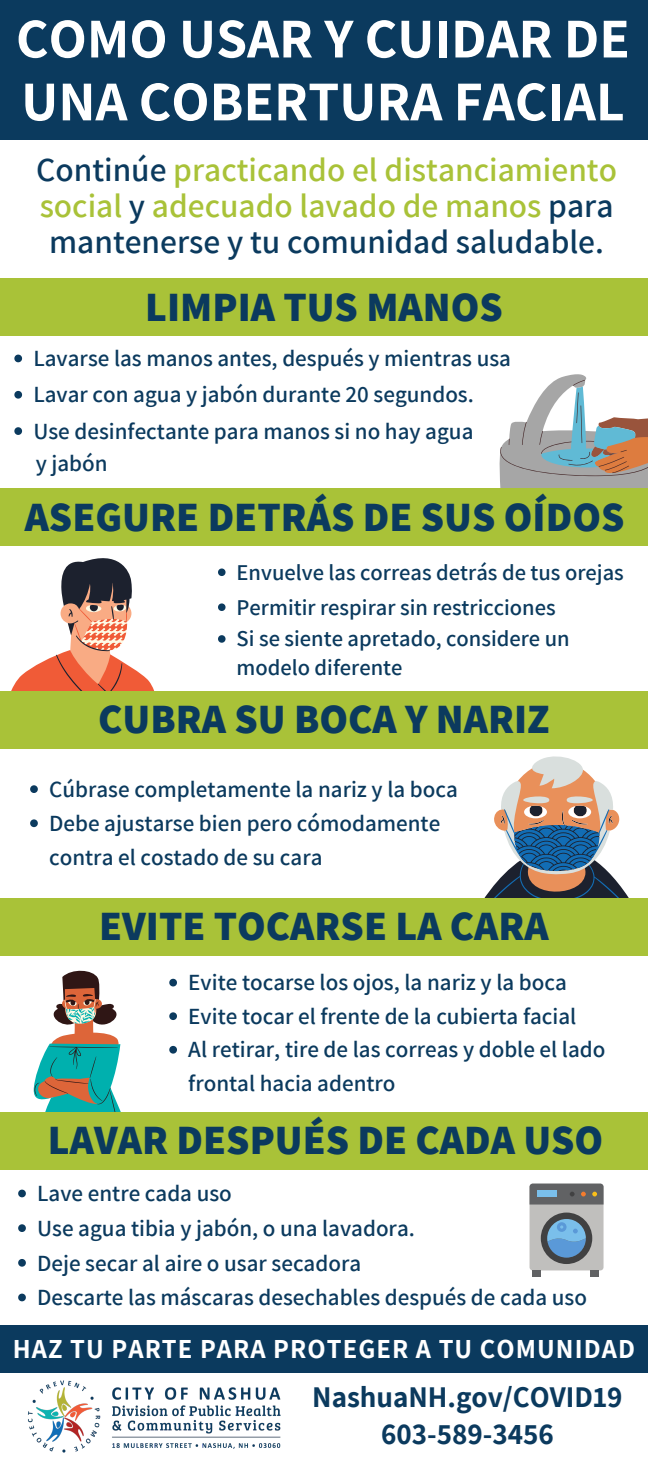
<style>
.page{position:relative;width:648px;height:1458px;background:#fff}
.page>*{position:absolute;margin:0;border:0;box-sizing:border-box;transform-origin:0 0}
.t1{font:700 56.25px/63px "Assistant";color:#fff}
.t2{font:800 41.4px "Assistant";color:#0b3a5e}
.t3{font:600 33.52px/36px "Assistant";color:#a9c238;text-align:justify}
.t4{font:700 29.25px/36.2px "Assistant";color:#0b3a5e;text-align:center}
.t5{font:700 26.78px "Assistant";letter-spacing:.04em;color:#fff}
.t6{font:600 23.18px/33.5px "Assistant";color:#0b3a5e}
.t7{font:600 22.5px/34.9px "Assistant";color:#0b3a5e}
.s1{color:#0b3a5e}
</style>
<div class="page">
<img style="left:27px;top:1380px;width:254px;height:73px">
<svg style="left:484px;top:756px;width:145px;height:142px"></svg>
<svg style="left:500px;top:278px;width:148px;height:210px"></svg>
<div style="left:0;top:488px;width:648px;height:58px;background:#a9c238"></div>
<svg style="left:11px;top:558px;width:144px;height:133px"></svg>
<div style="left:0;top:691px;width:648px;height:57px;background:#a9c238"></div>
<div style="left:0;top:279px;width:648px;height:57px;background:#a9c238"></div>
<svg style="left:33px;top:970px;width:88px;height:142px"></svg>
<div style="left:0;top:1112px;width:648px;height:58px;background:#a9c238"></div>
<div style="left:0;top:898px;width:648px;height:58px;background:#a9c238"></div>
<div style="left:0;top:0;width:648px;height:140px;background:#0b3a5e"></div>
<svg style="left:169px;top:979px;width:8px;height:7px"></svg>
<svg style="left:169px;top:1012px;width:8px;height:8px"></svg>
<svg style="left:169px;top:1046px;width:8px;height:8px"></svg>
<svg style="left:218px;top:569px;width:8px;height:7px"></svg>
<svg style="left:218px;top:603px;width:8px;height:8px"></svg>
<svg style="left:218px;top:635px;width:8px;height:8px"></svg>
<svg style="left:18px;top:1190px;width:8px;height:7px"></svg>
<svg style="left:18px;top:1224px;width:8px;height:8px"></svg>
<svg style="left:18px;top:1259px;width:8px;height:8px"></svg>
<svg style="left:18px;top:1294px;width:8px;height:7px"></svg>
<div style="left:530px;top:1184px;width:74px;height:86px;background:#c0bfbd;border-radius:3px"></div>
<div style="left:541px;top:1213px;width:51px;height:51px;background:#414142;border-radius:50%"></div>
<div style="left:533px;top:1270px;width:8px;height:7px;background:#616264"></div>
<div style="left:591px;top:1270px;width:8px;height:7px;background:#616264"></div>
<svg style="left:530px;top:1184px;width:74px;height:21px"></svg>
<svg style="left:547px;top:1219px;width:39px;height:39px"></svg>
<div style="left:538px;top:1190px;width:19px;height:6px;background:#7abfeb"></div>
<div style="left:0;top:1325px;width:648px;height:48px;background:#0b3a5e"></div>
<svg style="left:14px;top:355px;width:8px;height:7px"></svg>
<svg style="left:14px;top:391px;width:8px;height:8px"></svg>
<svg style="left:14px;top:427px;width:8px;height:8px"></svg>
<svg style="left:30px;top:785px;width:8px;height:8px"></svg>
<svg style="left:30px;top:819px;width:8px;height:8px"></svg>
<h1 class="t1" style="left:16px;top:5px;width:615px">COMO USAR Y CUIDAR DE<br>UNA COBERTURA FACIAL</h1>
<h3 class="t3" style="left:36px;top:151px;width:582px"><span class="s1">Continúe</span> practicando el distanciamiento social <span class="s1">y</span> adecuado lavado de manos <span class="s1">para mantenerse y tu comunidad saludable.</span></h3>
<h2 class="t2" style="left:145px;top:279px;width:359px">LIMPIA TUS MANOS</h2>
<p class="t6" style="left:33px;top:340px;width:479px;line-height:36.2px">Lavarse las manos antes, después y mientras usa<br>Lavar con agua y jabón durante 20 segundos.<br>Use desinfectante para manos si no hay agua</p>
<p class="t6" style="left:36px;top:446px;width:73px">y jabón</p>
<h2 class="t2" style="left:25px;top:489px;width:601px">ASEGURE DETRÁS DE SUS OÍDOS</h2>
<p class="t7" style="left:237px;top:554px;width:389px">Envuelve las correas detrás de tus orejas<br>Permitir respirar sin restricciones</p>
<p class="t7" style="left:237px;top:624px;width:335px;line-height:28.6px">Si se siente apretado, considere un modelo diferente</p>
<h2 class="t2" style="left:98px;top:691px;width:453px">CUBRA SU BOCA Y NARIZ</h2>
<p class="t6" style="left:49px;top:771px;width:410px;line-height:34.2px">Cúbrase completamente la nariz y la boca<br>Debe ajustarse bien pero cómodamente contra el costado de su cara</p>
<h2 class="t2" style="left:99px;top:898px;width:451px">EVITE TOCARSE LA CARA</h2>
<p class="t6" style="left:188px;top:965px;width:419px">Evite tocarse los ojos, la nariz y la boca Evite tocar el frente de la cubierta facial<br>Al retirar, tire de las correas y doble el lado frontal hacia adentro</p>
<h2 class="t2" style="left:48px;top:1112px;width:557px">LAVAR DESPUÉS DE CADA USO</h2>
<p class="t6" style="left:37px;top:1175px;width:551px;line-height:34.6px">Lave entre cada uso<br>Use agua tibia y jabón, o una lavadora.<br>Deje secar al aire o usar secadora<br>Descarte las máscaras desechables después de cada uso</p>
<p class="t5" style="left:13px;top:1330px;width:624px">HAZ TU PARTE PARA PROTEGER A TU COMUNIDAD</p>
<p class="t4" style="left:312px;top:1378px;width:312px">NashuaNH.gov/COVID19<br>603-589-3456</p>
</div>
